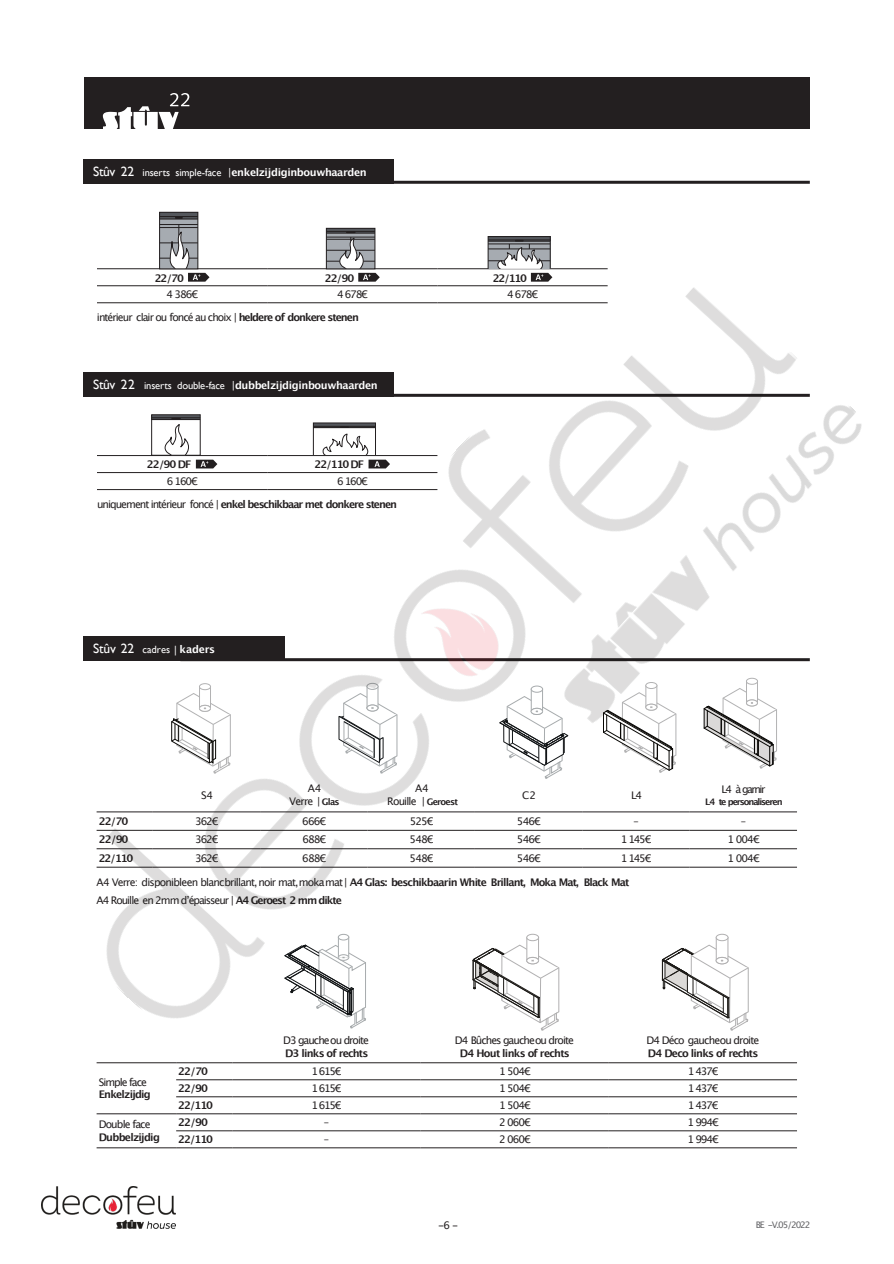
<style>
.page{position:relative;width:894px;height:1264px;background:#fff}
.page>*{position:absolute;margin:0;border:0;box-sizing:border-box;transform-origin:0 0}
.t1{font:10.5px/12.6px "Lucida Grande";letter-spacing:-.09em;color:#231f20;text-align:center}
.t2{font:700 10.5px "Lucida Grande";letter-spacing:-.085em;color:#231f20}
.t3{font:700 10.5px "Lucida Grande";letter-spacing:-.04em;color:#fff}
.t4{font:10.5px "Gill Sans";color:#fff}
.t5{font:10.5px "Lucida Grande";letter-spacing:-.135em;color:#231f20}
.t6{font:700 9px "Lucida Grande";letter-spacing:-.12em;color:#231f20}
.t7{font:9px "Lucida Grande";letter-spacing:-.125em;color:#636366}
.s1{font-family:"Gill Sans";font-weight:400;font-size:13.5px}
.s2{font-family:"Gill Sans";font-weight:400}
.s3{font-weight:400}
.s4{font-weight:700}
.s5{font-size:13.5px}
.s6{font-family:"Lucida Grande";font-weight:700}
.s7{font-weight:700;font-size:9px}
</style>
<div class="page">
<div style="left:84px;top:78px;width:725px;height:51px;background:#231f20"></div>
<svg style="left:103px;top:93px;width:86px;height:36px"></svg>
<hr style="left:180px;top:181px;width:629px;height:3px;background:#231f20">
<div style="left:84px;top:159px;width:310px;height:25px;background:#231f20"></div>
<div style="left:326px;top:228px;width:49px;height:41px;border:1px solid #231f20"></div>
<div style="left:159px;top:212px;width:39px;height:7px;background:#54575c"></div>
<div style="left:159px;top:219px;width:39px;height:50px;background:#a6abb1"></div>
<div style="left:159px;top:212px;width:39px;height:57px;border:1px solid #231f20"></div>
<hr style="left:159px;top:216px;width:39px;height:1px;background:#231f20">
<hr style="left:159px;top:219px;width:39px;height:1px;background:#231f20">
<hr style="left:159px;top:227px;width:39px;height:1px;background:#231f20">
<hr style="left:159px;top:224px;width:39px;height:1px;background:#231f20">
<hr style="left:178px;top:224px;width:1px;height:45px;background:#231f20">
<hr style="left:176px;top:1113px;width:56px;height:1px;background:#231f20">
<hr style="left:176px;top:1130px;width:56px;height:1px;background:#231f20">
<hr style="left:97px;top:1113px;width:79px;height:1px;background:#231f20">
<hr style="left:97px;top:1147px;width:79px;height:1px;background:#231f20">
<hr style="left:176px;top:1147px;width:56px;height:1px;background:#231f20">
<hr style="left:420px;top:1130px;width:188px;height:1px;background:#231f20">
<hr style="left:608px;top:1130px;width:188px;height:1px;background:#231f20">
<hr style="left:420px;top:1147px;width:188px;height:1px;background:#231f20">
<hr style="left:608px;top:1147px;width:188px;height:1px;background:#231f20">
<hr style="left:232px;top:1113px;width:188px;height:1px;background:#231f20">
<hr style="left:420px;top:1113px;width:188px;height:1px;background:#231f20">
<hr style="left:608px;top:1113px;width:188px;height:1px;background:#231f20">
<hr style="left:232px;top:1130px;width:188px;height:1px;background:#231f20">
<hr style="left:232px;top:1147px;width:188px;height:1px;background:#231f20">
<img style="left:83px;top:230px;width:779px;height:868px">
<img style="left:42px;top:1186px;width:133px;height:42px">
<p class="t3" style="left:93px;top:168px;width:275px"><span class="s1">Stûv 22</span> <span class="s2">inserts simple-face</span> <span class="s3">|</span>enkelzĳdiginbouwhaarden</p>
<p class="t2" style="left:155px;top:273px;width:31px">22/70</p>
<p class="t2" style="left:325px;top:273px;width:31px">22/90</p>
<p class="t2" style="left:492px;top:273px;width:36px">22/110</p>
<p class="t1" style="left:167px;top:288px;width:33px">4 386€</p>
<p class="t1" style="left:337px;top:288px;width:32px">4 678€</p>
<p class="t1" style="left:507px;top:288px;width:32px">4 678€</p>
<p class="t1" style="left:97px;top:312px;width:263px">intérieur clair ou foncé au choix | <span class="s4">heldere of donkere stenen</span></p>
<p class="t3" style="left:93px;top:381px;width:286px"><span class="s1">Stûv 22</span> <span class="s2">inserts double-face</span> <span class="s3">|</span>dubbelzĳdiginbouwhaarden</p>
<p class="t2" style="left:147px;top:460px;width:46px">22/90 DF</p>
<p class="t2" style="left:314px;top:460px;width:51px">22/110 DF</p>
<p class="t1" style="left:167px;top:475px;width:32px">6 160€</p>
<p class="t1" style="left:337px;top:475px;width:32px">6 160€</p>
<p class="t2" style="left:97px;top:500px;width:301px"><span class="s3">uniquement intérieur foncé |</span> enkel beschikbaar met donkere stenen</p>
<p class="t4" style="left:93px;top:646px;width:123px"><span class="s5">Stûv 22</span> cadres | <span class="s6">kaders</span></p>
<p class="t1" style="left:201px;top:789px;width:13px">S4</p>
<p class="t1" style="left:289px;top:783px;width:52px">A4<br>Verre | <span class="s7">Glas</span></p>
<p class="t1" style="left:387px;top:783px;width:72px">A4<br>Rouille | <span class="s7">Geroest</span></p>
<p class="t1" style="left:522px;top:789px;width:15px">C2</p>
<p class="t1" style="left:631px;top:789px;width:13px">L4</p>
<p class="t5" style="left:721px;top:784px;width:46px">L4 à garnir</p>
<p class="t6" style="left:705px;top:798px;width:79px">L4 te personaliseren</p>
<p class="t2" style="left:99px;top:817px;width:31px">22/70</p>
<p class="t1" style="left:195px;top:815px;width:25px">362€</p>
<p class="t1" style="left:302px;top:815px;width:25px">666€</p>
<p class="t1" style="left:409px;top:815px;width:25px">525€</p>
<p class="t1" style="left:517px;top:815px;width:25px">546€</p>
<p class="t1" style="left:633px;top:815px;width:7px">–</p>
<p class="t1" style="left:740px;top:815px;width:7px">–</p>
<p class="t2" style="left:99px;top:835px;width:31px">22/90</p>
<p class="t1" style="left:195px;top:834px;width:25px">362€</p>
<p class="t1" style="left:302px;top:834px;width:25px">688€</p>
<p class="t1" style="left:409px;top:834px;width:25px">548€</p>
<p class="t1" style="left:517px;top:834px;width:25px">546€</p>
<p class="t1" style="left:620px;top:834px;width:32px">1 145€</p>
<p class="t1" style="left:727px;top:834px;width:34px">1 004€</p>
<p class="t2" style="left:99px;top:854px;width:36px">22/110</p>
<p class="t1" style="left:195px;top:852px;width:25px">362€</p>
<p class="t1" style="left:302px;top:852px;width:26px">688€</p>
<p class="t1" style="left:409px;top:852px;width:25px">548€</p>
<p class="t1" style="left:517px;top:852px;width:25px">546€</p>
<p class="t1" style="left:620px;top:852px;width:32px">1 145€</p>
<p class="t1" style="left:727px;top:852px;width:34px">1 004€</p>
<p class="t1" style="left:97px;top:874px;width:534px;line-height:18px;text-align:left">A4 Verre: disponibleen blancbrillant, noir mat,mokamat | <span class="s4">A4 Glas: beschikbaarin White Brillant, Moka Mat, Black Mat<br></span>A4 Rouille en 2mm dʼépaisseur | <span class="s4">A4 Geroest 2 mm dikte</span></p>
<p class="t1" style="left:99px;top:1076px;width:50px">Simple face</p>
<p class="t2" style="left:99px;top:1090px;width:54px">Enkelzijdig</p>
<p class="t1" style="left:99px;top:1119px;width:53px">Double face</p>
<p class="t2" style="left:99px;top:1132px;width:63px">Dubbelzijdig</p>
<p class="t1" style="left:283px;top:1035px;width:87px">D3 gaucheou droite</p>
<p class="t2" style="left:285px;top:1048px;width:85px">D3 links of rechts</p>
<p class="t1" style="left:454px;top:1035px;width:120px">D4 Bûches gaucheou droite</p>
<p class="t2" style="left:460px;top:1048px;width:111px">D4 Hout links of rechts</p>
<p class="t1" style="left:646px;top:1035px;width:114px">D4 Déco gaucheou droite</p>
<p class="t2" style="left:647px;top:1048px;width:112px">D4 Deco links of rechts</p>
<p class="t2" style="left:178px;top:1067px;width:31px">22/70</p>
<p class="t1" style="left:311px;top:1065px;width:32px">1 615€</p>
<p class="t1" style="left:499px;top:1065px;width:33px">1 504€</p>
<p class="t1" style="left:687px;top:1065px;width:32px">1 437€</p>
<p class="t2" style="left:178px;top:1084px;width:31px">22/90</p>
<p class="t1" style="left:311px;top:1082px;width:32px">1 615€</p>
<p class="t1" style="left:499px;top:1082px;width:33px">1 504€</p>
<p class="t1" style="left:687px;top:1082px;width:32px">1 437€</p>
<p class="t2" style="left:178px;top:1101px;width:36px">22/110</p>
<p class="t1" style="left:311px;top:1099px;width:32px">1 615€</p>
<p class="t1" style="left:499px;top:1099px;width:33px">1 504€</p>
<p class="t1" style="left:687px;top:1099px;width:32px">1 437€</p>
<p class="t2" style="left:178px;top:1118px;width:31px">22/90</p>
<p class="t1" style="left:324px;top:1116px;width:7px">–</p>
<p class="t1" style="left:499px;top:1116px;width:33px">2 060€</p>
<p class="t1" style="left:687px;top:1116px;width:33px">1 994€</p>
<p class="t2" style="left:178px;top:1135px;width:36px">22/110</p>
<p class="t1" style="left:324px;top:1133px;width:7px">–</p>
<p class="t1" style="left:499px;top:1133px;width:33px">2 060€</p>
<p class="t1" style="left:687px;top:1133px;width:33px">1 994€</p>
<p class="t1" style="left:438px;top:1219px;width:21px">-6 -</p>
<p class="t7" style="left:755px;top:1221px;width:56px">BE -V.05/2022</p>
</div>
